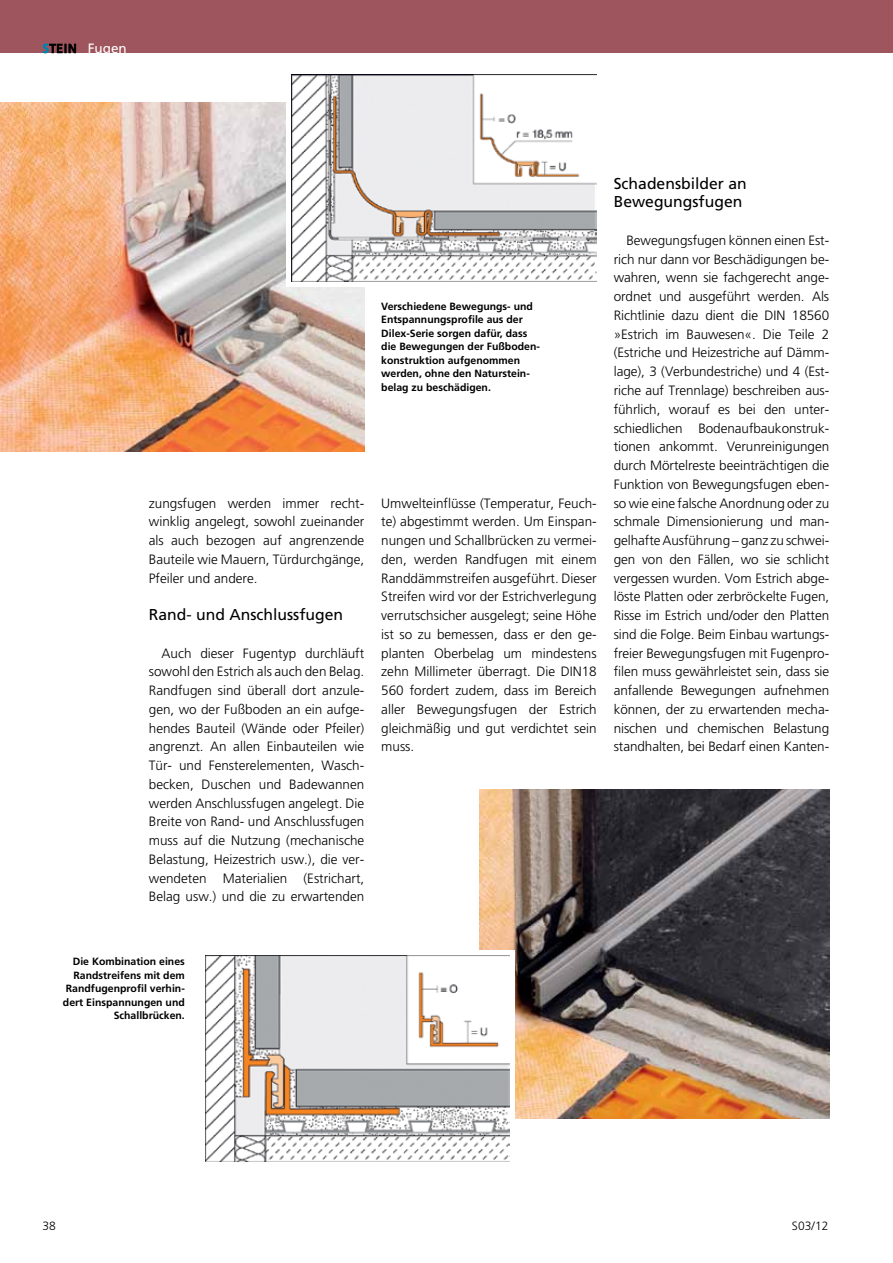
<style>
.page{position:relative;width:893px;height:1263px;background:#fff}
.page>*{position:absolute;margin:0;border:0;box-sizing:border-box;transform-origin:0 0}
.t1{font:15.75px/18.8px "Frutiger";color:#000}
.t2{font:300 13.5px/18.8px "Frutiger";color:#000;text-align:justify}
.t3{font:13.5px "Frutiger";color:#fff}
.t4{font:300 12px "Frutiger";letter-spacing:.01em;color:#000}
.t5{font:700 10.5px/13.5px "Frutiger";color:#000}
</style>
<div class="page">
<div style="left:0;top:0;width:893px;height:53px;background:#9e555d"></div>
<svg style="left:43px;top:44px;width:33px;height:9px"></svg>
<img style="left:0;top:102px;width:364px;height:350px">
<img style="left:479px;top:790px;width:350px;height:328px">
<div style="left:286px;top:70px;width:312px;height:217px;background:#fff"></div>
<img style="left:291px;top:75px;width:306px;height:207px">
<div style="left:200px;top:950px;width:314px;height:215px;background:#fff"></div>
<img style="left:205px;top:955px;width:304px;height:206px">
<p class="t3" style="left:88px;top:40px;width:41px">Fugen</p>
<p class="t5" style="left:381px;top:299px;width:160px">Verschiedene Bewegungs- und<br>Entspannungsprofile aus der<br>Dilex-Serie sorgen dafür, dass die Bewegungen der Fußboden&shy;konstruktion aufgenommen werden, ohne den Naturstein&shy;belag zu beschädigen.</p>
<p class="t2" style="left:149px;top:493px;width:217px">zungsfugen werden immer recht&shy;winklig angelegt, sowohl zueinander als auch bezogen auf angrenzende Bauteile wie Mauern, Türdurchgänge, Pfeiler und andere.</p>
<p class="t1" style="left:149px;top:605px;width:196px">Rand- und Anschlussfugen</p>
<p class="t2" style="left:149px;top:643px;width:217px;text-indent:13px">Auch dieser Fugentyp durchläuft sowohl den Estrich als auch den Belag.<br>Randfugen sind überall dort anzule&shy;gen, wo der Fußboden an ein aufge&shy;hendes Bauteil (Wände oder Pfeiler) angrenzt. An allen Einbauteilen wie Tür- und Fensterelementen, Wasch&shy;becken, Duschen und Badewannen werden Anschlussfugen angelegt. Die Breite von Rand- und Anschlussfugen muss auf die Nutzung (mechanische Belastung, Heizestrich usw.), die ver&shy;wendeten Materialien (Estrichart, Belag usw.) und die zu erwartenden</p>
<p class="t2" style="left:381px;top:493px;width:217px">Umwelteinflüsse (Temperatur, Feuch&shy;te) abgestimmt werden. Um Einspan&shy;nungen und Schallbrücken zu vermei&shy;den, werden Randfugen mit einem Randdämmstreifen ausgeführt. Dieser Streifen wird vor der Estrichverlegung verrutschsicher ausgelegt; seine Höhe ist so zu bemessen, dass er den ge&shy;planten Oberbelag um mindestens zehn Millimeter überragt. Die DIN18<br>560 fordert zudem, dass im Bereich aller Bewegungsfugen der Estrich gleichmäßig und gut verdichtet sein muss.</p>
<p class="t1" style="left:614px;top:174px;width:135px">Schadensbilder an<br>Bewegungsfugen</p>
<p class="t2" style="left:614px;top:231px;width:217px;text-indent:13px">Bewegungsfugen können einen Est&shy;rich nur dann vor Beschädigungen be&shy;wahren, wenn sie fachgerecht ange&shy;ordnet und ausgeführt werden. Als Richtlinie dazu dient die DIN 18560 »Estrich im Bauwesen«. Die Teile 2 (Estriche und Heizestriche auf Dämm&shy;lage), 3 (Verbundestriche) und 4 (Est&shy;riche auf Trennlage) beschreiben aus&shy;führlich, worauf es bei den unter&shy;schiedlichen Bodenaufbaukonstruk&shy;tionen ankommt. Verunreinigungen durch Mörtelreste beeinträchtigen die Funktion von Bewegungsfugen eben&shy;so wie eine falsche Anordnung oder zu schmale Dimensionierung und man&shy;gelhafte Ausführung – ganz zu schwei&shy;gen von den Fällen, wo sie schlicht vergessen wurden. Vom Estrich abge&shy;löste Platten oder zerbröckelte Fugen, Risse im Estrich und/oder den Platten sind die Folge. Beim Einbau wartungs&shy;freier Bewegungsfugen mit Fugenpro&shy;filen muss gewährleistet sein, dass sie anfallende Bewegungen aufnehmen können, der zu erwartenden mecha&shy;nischen und chemischen Belastung standhalten, bei Bedarf einen Kanten-</p>
<p class="t5" style="left:63px;top:954px;width:123px;text-align:right">Die Kombination eines<br>Randstreifens mit dem<br>Randfugenprofil verhin&shy;dert Einspannungen und<br>Schallbrücken.</p>
<p class="t4" style="left:43px;top:1219px;width:15px">38</p>
<p class="t4" style="left:792px;top:1219px;width:38px">S03/12</p>
</div>
